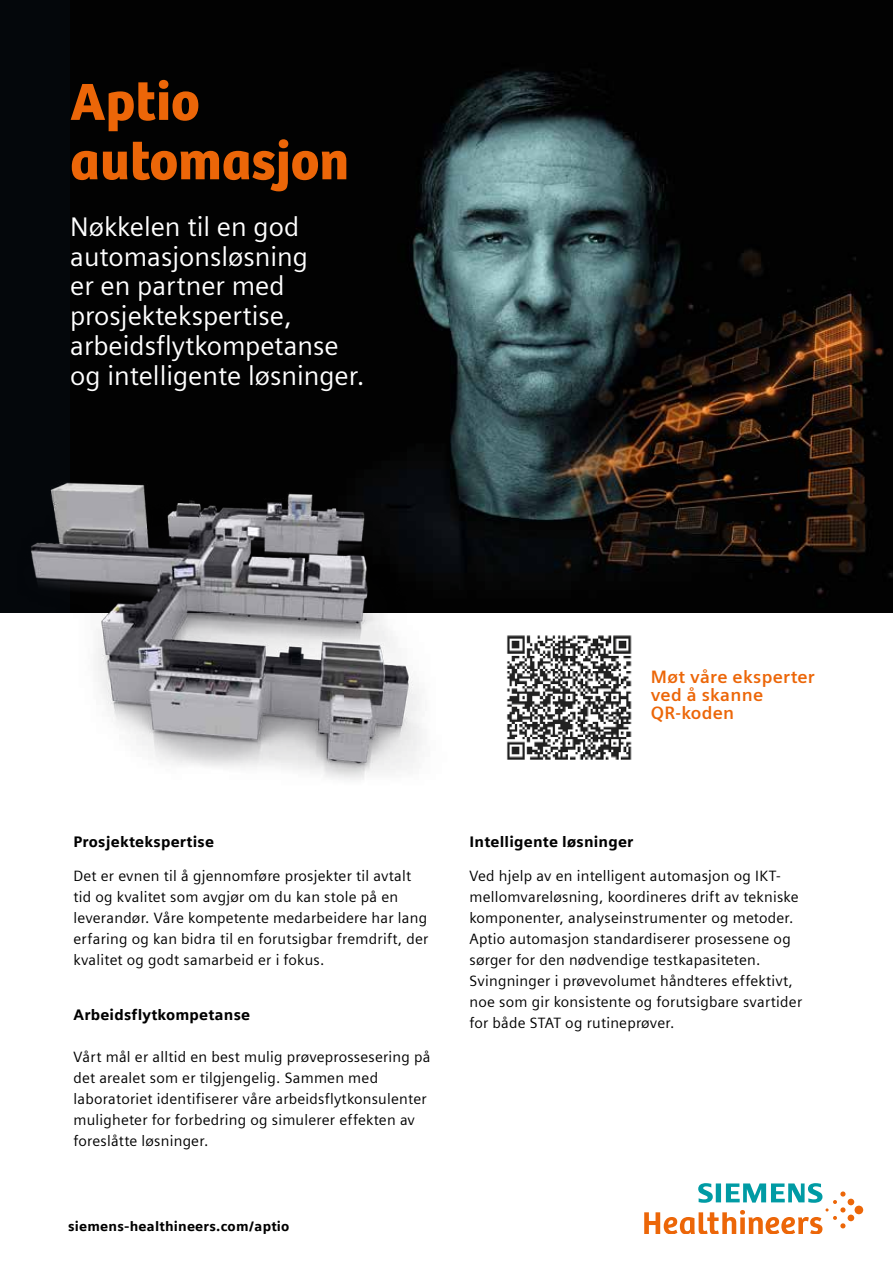
<style>
.page{position:relative;width:893px;height:1263px;background:#fff}
.page>*{position:absolute;margin:0;border:0;box-sizing:border-box;transform-origin:0 0}
.t1{font:54px/59.4px "SH Bree Headline Regular";color:#ec6608}
.t2{font:27px/29.7px "Siemens Sans";color:#fff}
.t3{font:700 18px/18px "Siemens Sans";letter-spacing:.015em;color:#ec6608}
.t4{font:15px/21px "Siemens Sans";letter-spacing:.015em;color:#000}
.t5{font:900 15px "Siemens Sans";letter-spacing:.015em;color:#000}
.t6{font:900 13.5px "Siemens Sans";letter-spacing:.015em;color:#000}
</style>
<div class="page">
<svg style="left:644px;top:1184px;width:219px;height:50px"></svg>
<div style="left:0;top:0;width:893px;height:612px;background:#020202"></div>
<img style="left:397px;top:63px;width:496px;height:536px">
<img style="left:17px;top:423px;width:483px;height:357px">
<img style="left:507px;top:635px;width:125px;height:125px">
<h1 class="t1" style="left:70px;top:70px;width:280px">Aptio automasjon</h1>
<h2 class="t2" style="left:70px;top:210px;width:296px">Nøkkelen til en god automasjonsløsning<br>er en partner med prosjektekspertise, arbeidsflytkompetanse og intelligente løsninger.</h2>
<p class="t3" style="left:651px;top:666px;width:165px">Møt våre eksperter ved å skanne<br>QR-koden</p>
<p class="t5" style="left:73px;top:830px;width:142px">Prosjektekspertise</p>
<p class="t4" style="left:73px;top:864px;width:356px">Det er evnen til å gjennomføre prosjekter til avtalt tid og kvalitet som avgjør om du kan stole på en leverandør. Våre kompetente medarbeidere har lang erfaring og kan bidra til en forutsigbar fremdrift, der kvalitet og godt samarbeid er i fokus.</p>
<p class="t5" style="left:73px;top:1002px;width:178px">Arbeidsflytkompetanse</p>
<p class="t4" style="left:73px;top:1045px;width:358px">Vårt mål er alltid en best mulig prøveprossesering på det arealet som er tilgjengelig. Sammen med laboratoriet identifiserer våre arbeidsflytkonsulenter muligheter for forbedring og simulerer effekten av foreslåtte løsninger.</p>
<p class="t6" style="left:68px;top:1216px;width:223px">siemens-healthineers.com/aptio</p>
<p class="t5" style="left:469px;top:830px;width:165px">Intelligente løsninger</p>
<p class="t4" style="left:469px;top:864px;width:334px">Ved hjelp av en intelligent automasjon og IKT&shy;mellomvareløsning, koordineres drift av tekniske komponenter, analyseinstrumenter og metoder.<br>Aptio automasjon standardiserer prosessene og sørger for den nødvendige testkapasiteten.<br>Svingninger i prøvevolumet håndteres effektivt, noe som gir konsistente og forutsigbare svartider for både STAT og rutineprøver.</p>
</div>
